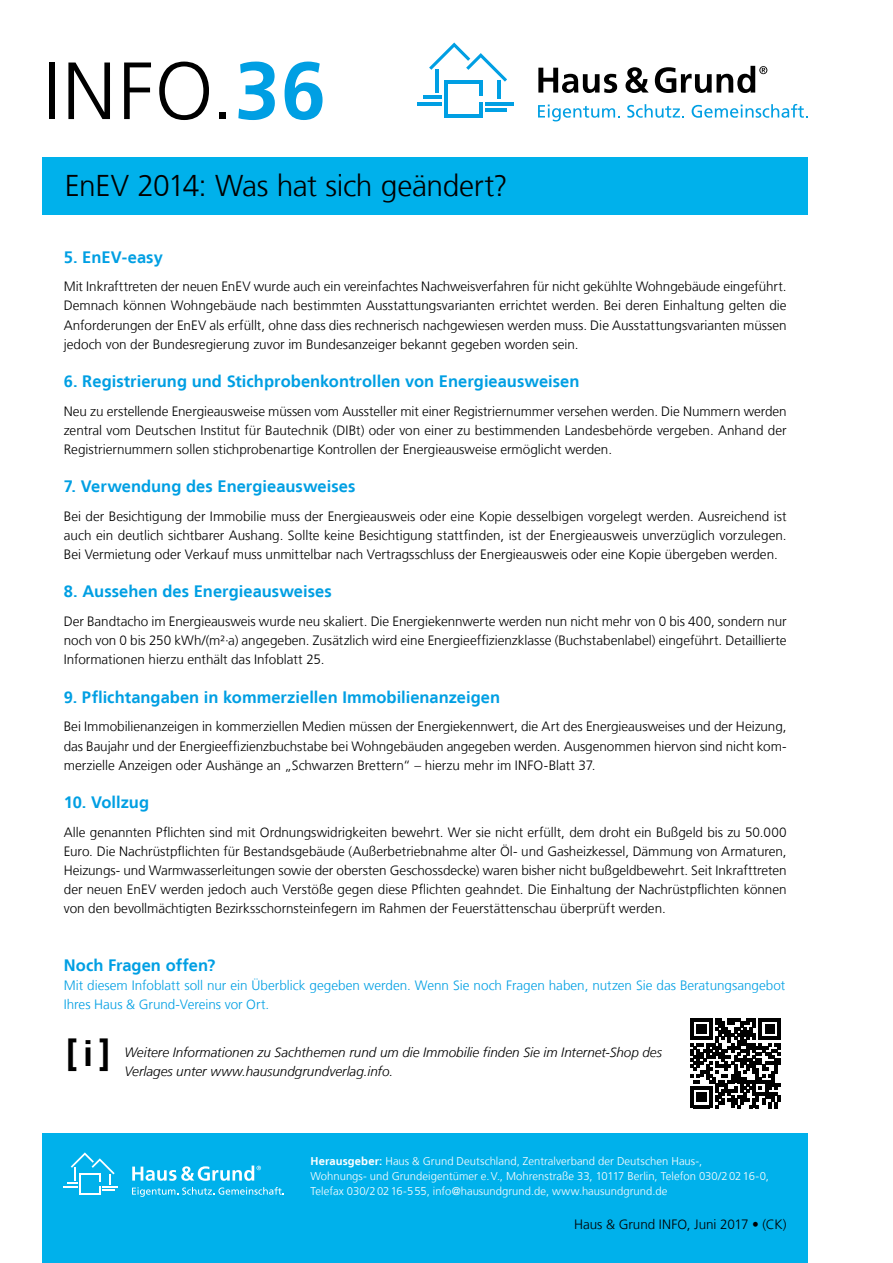
<style>
.page{position:relative;width:893px;height:1263px;background:#fff}
.page>*{position:absolute;margin:0;border:0;box-sizing:border-box;transform-origin:0 0}
.t1{font:300 81px "Frutiger LT";color:#000}
.t2{font:700 36px "Frutiger LT";color:#000}
.t3{font:300 30px "Frutiger LT";letter-spacing:-.015em;color:#000}
.t4{font:700 16.5px "Frutiger LT";color:#009fe3}
.t5{font:300 13.5px/19.2px "Frutiger LT";color:#000;text-align:justify}
.t6{font:300 13.5px/19.2px "Frutiger LT";color:#009fe3}
.t7{font:italic 300 13.5px/19.2px "Frutiger LT";color:#000}
.t8{font:300 11.25px/15px "Frutiger LT";letter-spacing:.005em;color:#fff}
.s1{font-weight:700;color:#009fe3}
.s2{font-weight:700}
</style>
<div class="page">
<div style="left:43px;top:1133px;width:765px;height:130px;background:#00b1eb"></div>
<svg style="left:64px;top:1152px;width:54px;height:43px"></svg>
<svg style="left:132px;top:1165px;width:129px;height:16px"></svg>
<svg style="left:132px;top:1187px;width:152px;height:10px"></svg>
<div style="left:43px;top:157px;width:765px;height:58px;background:#00b1eb"></div>
<hr style="left:445px;top:80px;width:3px;height:38px;background:#009fe3">
<hr style="left:479px;top:102px;width:3px;height:16px;background:#009fe3">
<hr style="left:445px;top:114px;width:37px;height:4px;background:#009fe3">
<hr style="left:445px;top:80px;width:37px;height:3px;background:#009fe3">
<hr style="left:485px;top:108px;width:22px;height:3px;background:#009fe3">
<hr style="left:485px;top:102px;width:28px;height:3px;background:#009fe3">
<hr style="left:479px;top:80px;width:3px;height:16px;background:#009fe3">
<hr style="left:498px;top:81px;width:3px;height:18px;background:#009fe3">
<hr style="left:423px;top:96px;width:19px;height:3px;background:#009fe3">
<hr style="left:417px;top:102px;width:25px;height:3px;background:#009fe3">
<hr style="left:435px;top:69px;width:4px;height:24px;background:#009fe3">
<svg style="left:429px;top:43px;width:78px;height:39px"></svg>
<svg style="left:538px;top:68px;width:79px;height:25px"></svg>
<svg style="left:625px;top:67px;width:24px;height:26px"></svg>
<svg style="left:655px;top:66px;width:112px;height:27px"></svg>
<svg style="left:538px;top:105px;width:82px;height:16px"></svg>
<svg style="left:627px;top:104px;width:57px;height:14px"></svg>
<svg style="left:692px;top:104px;width:116px;height:14px"></svg>
<svg style="left:691px;top:1018px;width:90px;height:90px"></svg>
<h1 class="t1" style="left:43px;top:45px;width:285px">INFO.<span class="s1">36</span></h1>
<h3 class="t3" style="left:65px;top:168px;width:444px">EnEV 2014: Was hat sich geändert?</h3>
<p class="t4" style="left:64px;top:247px;width:101px">5. EnEV-easy</p>
<p class="t5" style="left:64px;top:277px;width:724px">Mit Inkrafttreten der neuen EnEV wurde auch ein vereinfachtes Nachweisverfahren für nicht gekühlte Wohngebäude eingeführt.<br>Demnach können Wohngebäude nach bestimmten Ausstattungsvarianten errichtet werden. Bei deren Einhaltung gelten die Anforderungen der EnEV als erfüllt, ohne dass dies rechnerisch nachgewiesen werden muss. Die Ausstattungsvarianten müssen jedoch von der Bundesregierung zuvor im Bundesanzeiger bekannt gegeben worden sein.</p>
<p class="t4" style="left:64px;top:372px;width:517px">6. Registrierung und Stichprobenkontrollen von Energieausweisen</p>
<p class="t5" style="left:64px;top:402px;width:724px">Neu zu erstellende Energieausweise müssen vom Aussteller mit einer Registriernummer versehen werden. Die Nummern werden zentral vom Deutschen Institut für Bautechnik (DIBt) oder von einer zu bestimmenden Landesbehörde vergeben. Anhand der Registriernummern sollen stichprobenartige Kontrollen der Energieausweise ermöglicht werden.</p>
<p class="t4" style="left:64px;top:477px;width:293px">7. Verwendung des Energieausweises</p>
<p class="t5" style="left:64px;top:507px;width:724px">Bei der Besichtigung der Immobilie muss der Energieausweis oder eine Kopie desselbigen vorgelegt werden. Ausreichend ist auch ein deutlich sichtbarer Aushang. Sollte keine Besichtigung stattfinden, ist der Energieausweis unverzüglich vorzulegen.<br>Bei Vermietung oder Verkauf muss unmittelbar nach Vertragsschluss der Energieausweis oder eine Kopie übergeben werden.</p>
<p class="t4" style="left:64px;top:582px;width:269px">8. Aussehen des Energieausweises</p>
<p class="t5" style="left:64px;top:612px;width:724px">Der Bandtacho im Energieausweis wurde neu skaliert. Die Energiekennwerte werden nun nicht mehr von 0 bis 400, sondern nur noch von 0 bis 250 kWh/(m²·a) angegeben. Zusätzlich wird eine Energieeffizienzklasse (Buchstabenlabel) eingeführt. Detaillierte Informationen hierzu enthält das Infoblatt 25.</p>
<p class="t4" style="left:64px;top:687px;width:438px">9. Pflichtangaben in kommerziellen Immobilienanzeigen</p>
<p class="t5" style="left:64px;top:717px;width:724px">Bei Immobilienanzeigen in kommerziellen Medien müssen der Energiekennwert, die Art des Energieausweises und der Heizung, das Baujahr und der Energieeffizienzbuchstabe bei Wohngebäuden angegeben werden. Ausgenommen hiervon sind nicht kom&shy;merzielle Anzeigen oder Aushänge an „Schwarzen Brettern“ – hierzu mehr im INFO-Blatt 37.</p>
<p class="t4" style="left:64px;top:792px;width:87px">10. Vollzug</p>
<p class="t5" style="left:64px;top:823px;width:724px">Alle genannten Pflichten sind mit Ordnungswidrigkeiten bewehrt. Wer sie nicht erfüllt, dem droht ein Bußgeld bis zu 50.000<br>Euro. Die Nachrüstpflichten für Bestandsgebäude (Außerbetriebnahme alter Öl- und Gasheizkessel, Dämmung von Armaturen, Heizungs- und Warmwasserleitungen sowie der obersten Geschossdecke) waren bisher nicht bußgeldbewehrt. Seit Inkrafttreten der neuen EnEV werden jedoch auch Verstöße gegen diese Pflichten geahndet. Die Einhaltung der Nachrüstpflichten können von den bevollmächtigten Bezirksschornsteinfegern im Rahmen der Feuerstättenschau überprüft werden.</p>
<p class="t4" style="left:64px;top:955px;width:153px">Noch Fragen offen?</p>
<p class="t6" style="left:64px;top:976px;width:723px">Mit diesem Infoblatt soll nur ein Überblick gegeben werden. Wenn Sie noch Fragen haben, nutzen Sie das Beratungsangebot<br>Ihres Haus &amp; Grund-Vereins vor Ort.</p>
<h2 class="t2" style="left:66px;top:1033px;width:46px">[i]</h2>
<p class="t7" style="left:124px;top:1043px;width:539px">Weitere Informationen zu Sachthemen rund um die Immobilie finden Sie im Internet-Shop des<br>Verlages unter www.hausundgrundverlag.info.</p>
<p class="t8" style="left:310px;top:1154px;width:460px"><span class="s2">Herausgeber:</span> Haus &amp; Grund Deutschland, Zentralverband der Deutschen Haus-,<br>Wohnungs- und Grundeigentümer e.V., Mohrenstraße 33, 10117 Berlin, Telefon 030/20216-0,<br>Telefax 030/20216-555, info@hausundgrund.de, www.hausundgrund.de</p>
<p class="t5" style="left:574px;top:1215px;width:214px">Haus &amp; Grund INFO, Juni 2017 • (CK)</p>
</div>
